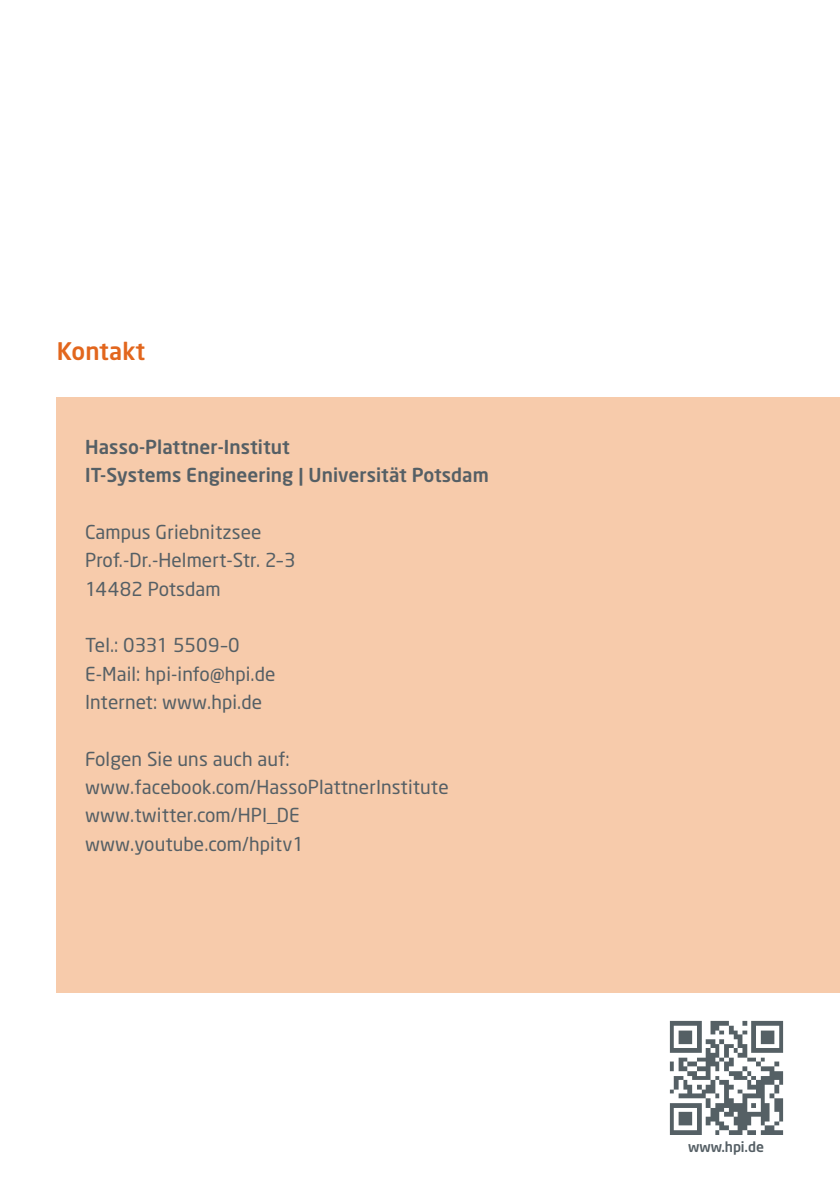
<style>
.page{position:relative;width:840px;height:1191px;background:#fff}
.page>*{position:absolute;margin:0;border:0;box-sizing:border-box;transform-origin:0 0}
.Headline_innen{font:500 24px "Neo Sans";letter-spacing:.005em;color:#e2661d}
.Bildunterschrift__Co{font:19px "Neo Sans";letter-spacing:.005em;color:#555f65}
.Bildunterschrift__Co-2{font:500 19px "Neo Sans";letter-spacing:.005em;color:#555f65}
.t1{font:500 14px "Neo Sans";letter-spacing:-.005em;color:#555f65}
</style>
<div class="page">
<div style="left:57px;top:397px;width:782px;height:595px;background:#f7cbab"></div>
<img style="left:669px;top:1020px;width:113px;height:114px">
<p class="Headline_innen" style="left:57px;top:336px;width:90px">Kontakt</p>
<p class="Bildunterschrift__Co-2" style="left:85px;top:435px;width:206px">Hasso-Plattner-Institut</p>
<p class="Bildunterschrift__Co-2" style="left:85px;top:463px;width:405px">IT-Systems Engineering | Universität Potsdam</p>
<p class="Bildunterschrift__Co" style="left:85px;top:520px;width:178px">Campus Griebnitzsee</p>
<p class="Bildunterschrift__Co" style="left:85px;top:548px;width:212px">Prof.-Dr.-Helmert-Str. 2–3</p>
<p class="Bildunterschrift__Co" style="left:85px;top:577px;width:137px">14482 Potsdam</p>
<p class="Bildunterschrift__Co" style="left:85px;top:633px;width:156px">Tel.: 0331 5509–0</p>
<p class="Bildunterschrift__Co" style="left:85px;top:662px;width:192px">E-Mail: hpi-info@hpi.de</p>
<p class="Bildunterschrift__Co" style="left:85px;top:690px;width:178px">Internet: www.hpi.de</p>
<p class="Bildunterschrift__Co" style="left:85px;top:747px;width:206px">Folgen Sie uns auch auf:</p>
<p class="Bildunterschrift__Co" style="left:85px;top:775px;width:365px">www.facebook.com/HassoPlattnerInstitute</p>
<p class="Bildunterschrift__Co" style="left:85px;top:803px;width:216px">www.twitter.com/HPI_DE</p>
<p class="Bildunterschrift__Co" style="left:85px;top:832px;width:220px">www.youtube.com/hpitv1</p>
<p class="t1" style="left:687px;top:1137px;width:77px">www.hpi.de</p>
</div>
